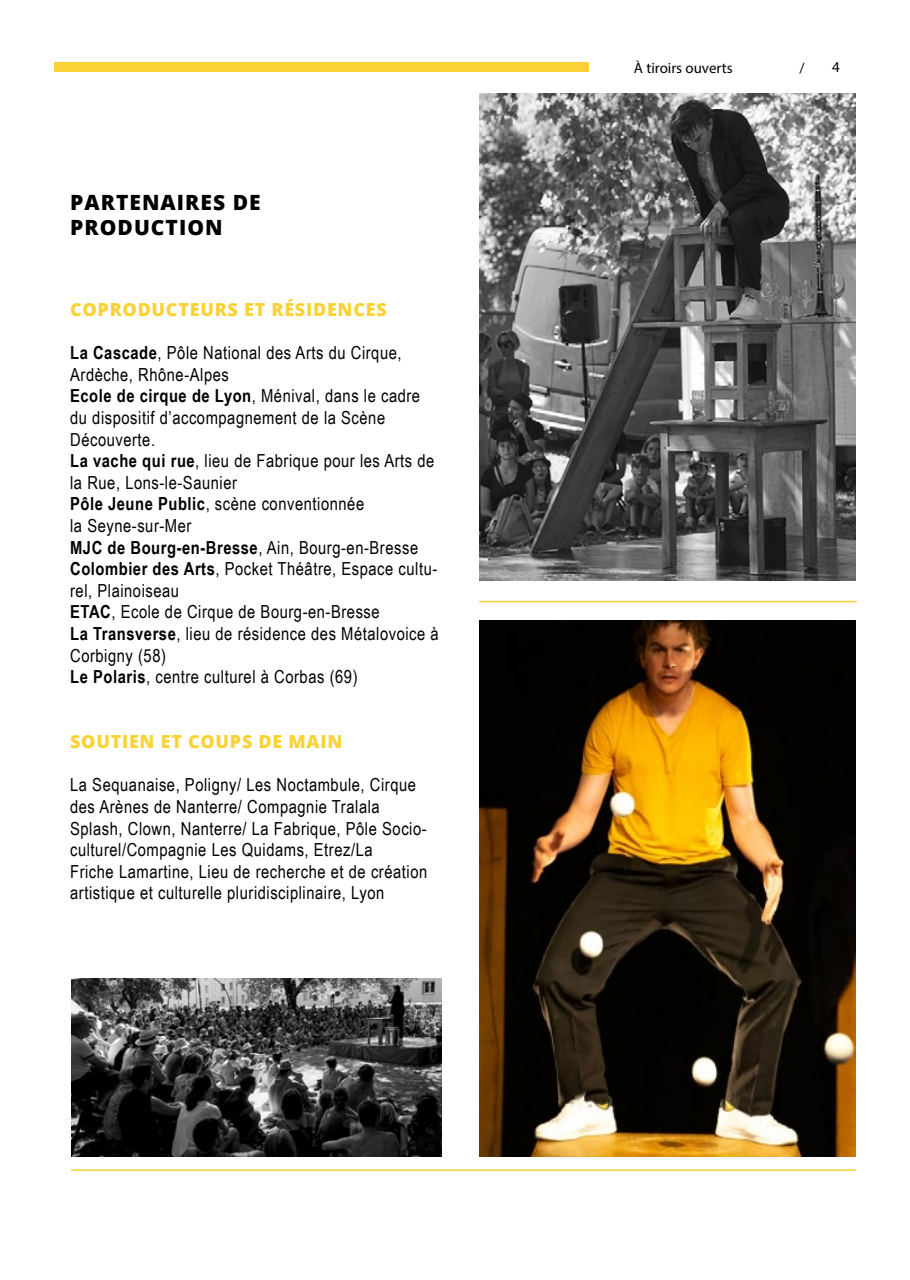
<style>
.page{position:relative;width:910px;height:1280px;background:#fff}
.page>*{position:absolute;margin:0;border:0;box-sizing:border-box;transform-origin:0 0}
.t1{font:800 21px/25.2px "Open Sans";letter-spacing:.05em;color:#000}
.t2{font:18px/21.6px "Arial Narrow";letter-spacing:.03em;color:#000}
.t3{font:800 18px "Open Sans";letter-spacing:.04em;color:#fad234}
.t4{font:15px "Myriad Pro";color:#000}
.s1{font-weight:700}
</style>
<div class="page">
<div style="left:54px;top:62px;width:535px;height:10px;background:#fad234"></div>
<hr style="left:71px;top:1169px;width:785px;height:2px;background:#fad234">
<hr style="left:479px;top:601px;width:378px;height:1px;background:#fad234">
<img style="left:479px;top:621px;width:377px;height:536px">
<img style="left:479px;top:94px;width:377px;height:486px">
<img style="left:71px;top:979px;width:370px;height:178px">
<p class="t1" style="left:70px;top:189px;width:192px">PARTENAIRES DE<br>PRODUCTION</p>
<p class="t3" style="left:70px;top:296px;width:318px">COPRODUCTEURS ET RÉSIDENCES</p>
<p class="t2" style="left:70px;top:341px;width:370px"><span class="s1">La Cascade</span>, Pôle National des Arts du Cirque, Ardèche, Rhône-Alpes<br><span class="s1">Ecole de cirque de Lyon</span>, Ménival, dans le cadre du dispositif d’accompagnement de la Scène Découverte.<br><span class="s1">La vache qui rue</span>, lieu de Fabrique pour les Arts de la Rue, Lons-le-Saunier<br><span class="s1">Pôle Jeune Public</span>, scène conventionnée<br>la Seyne-sur-Mer<br><span class="s1">MJC de Bourg-en-Bresse</span>, Ain, Bourg-en-Bresse <span class="s1">Colombier des Arts</span>, Pocket Théâtre, Espace cultu&shy;rel, Plainoiseau<br><span class="s1">ETAC</span>, Ecole de Cirque de Bourg-en-Bresse<br><span class="s1">La Transverse</span>, lieu de résidence des Métalovoice à Corbigny (58)<br><span class="s1">Le Polaris</span>, centre culturel à Corbas (69)</p>
<p class="t3" style="left:70px;top:728px;width:274px">SOUTIEN ET COUPS DE MAIN</p>
<p class="t2" style="left:70px;top:773px;width:359px">La Sequanaise, Poligny/ Les Noctambule, Cirque des Arènes de Nanterre/ Compagnie Tralala Splash, Clown, Nanterre/ La Fabrique, Pôle Socio&shy;culturel/Compagnie Les Quidams, Etrez/La<br>Friche Lamartine, Lieu de recherche et de création artistique et culturelle pluridisciplinaire, Lyon</p>
<p class="t4" style="left:634px;top:59px;width:100px">À tiroirs ouverts</p>
<p class="t4" style="left:799px;top:59px;width:7px">/</p>
<p class="t4" style="left:832px;top:58px;width:9px">4</p>
</div>
